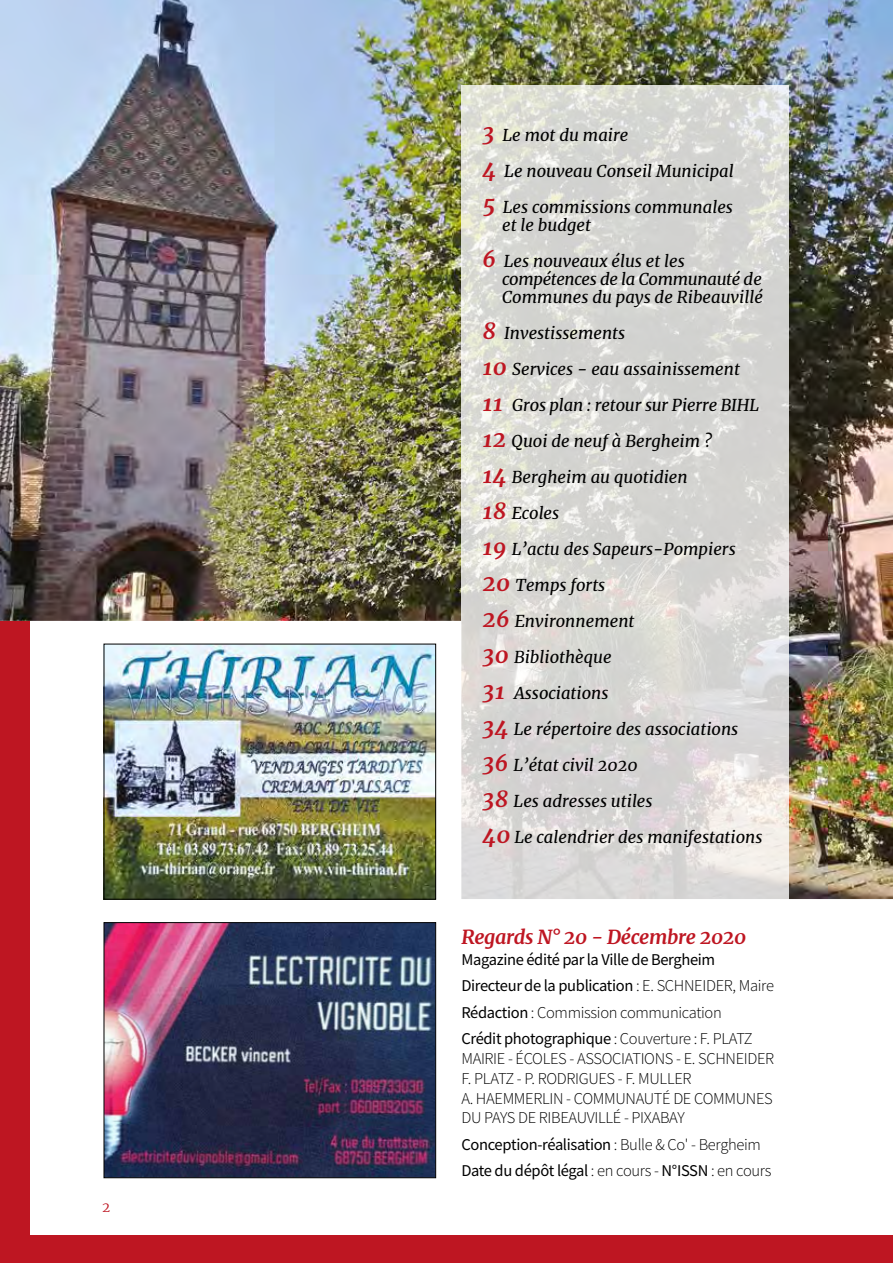
<style>
.page{position:relative;width:893px;height:1263px;background:#be1622}
.page>*{position:absolute;margin:0;border:0;box-sizing:border-box;transform-origin:0 0}
.t1{font:italic 700 19.5px "Merriweather";letter-spacing:-.02em;color:#be1622}
.t2{font:italic 16.5px/36px "Merriweather";color:#000}
.t3{font:16.5px/26.5px "Source Sans Variable";letter-spacing:-.015em;color:#000}
.t4{font:300 13.5px "Merriweather";color:#be1622}
.s1{font-weight:700;font-size:22.5px;color:#be1622}
</style>
<div class="page">
<div style="left:30px;top:28px;width:863px;height:1206px;background:#fff"></div>
<img style="left:0;top:0;width:893px;height:899px">
<svg style="left:461px;top:85px;width:327px;height:814px;fill:#d7d6d3"></svg>
<img style="left:106px;top:646px;width:328px;height:251px">
<div style="left:104px;top:644px;width:332px;height:255px;border:1px solid #000"></div>
<img style="left:106px;top:924px;width:328px;height:252px">
<div style="left:104px;top:922px;width:332px;height:256px;border:1px solid #000"></div>
<p class="t4" style="left:102px;top:1198px;width:10px">2</p>
<p class="t2" style="left:483px;top:117px;width:253px"><span class="s1">3</span> Le mot du maire<br><span class="s1">4</span> Le nouveau Conseil Municipal<br><span class="s1">5</span> Les commissions communales</p>
<p class="t2" style="left:483px;top:207px;width:204px;text-indent:20px">et le budget<br><span class="s1">6</span> Les nouveaux élus et les</p>
<p class="t2" style="left:502px;top:270px;width:262px;line-height:18px">compétences de la Communauté de<br>Communes du pays de Ribeauvillé</p>
<p class="t2" style="left:483px;top:315px;width:281px"><span class="s1">8</span> Investissements<br><span class="s1">10</span> Services - eau assainissement<br><span class="s1">11</span> Gros plan : retour sur Pierre BIHL<br><span class="s1">12</span> Quoi de neuf à Bergheim ?<br><span class="s1">14</span> Bergheim au quotidien<br><span class="s1">18</span> Ecoles<br><span class="s1">19</span> L’actu des Sapeurs-Pompiers<br><span class="s1">20</span> Temps forts<br><span class="s1">26</span> Environnement<br><span class="s1">30</span> Bibliothèque<br><span class="s1">31</span> Associations<br><span class="s1">34</span> Le répertoire des associations<br><span class="s1">36</span> L’état civil 2020<br><span class="s1">38</span> Les adresses utiles<br><span class="s1">40</span> Le calendrier des manifestations</p>
<p class="t1" style="left:461px;top:923px;width:286px">Regards N° 20 - Décembre 2020</p>
<p class="t3" style="left:461px;top:946px;width:314px">Magazine édité par la Ville de Bergheim Directeur de la publication : E. SCHNEIDER, Maire Rédaction : Commission communication<br>Crédit photographique : Couverture : F. PLATZ</p>
<p class="t3" style="left:461px;top:1049px;width:314px;line-height:19.8px">MAIRIE - ÉCOLES - ASSOCIATIONS - E. SCHNEIDER F. PLATZ - P. RODRIGUES - F. MULLER<br>A. HAEMMERLIN - COMMUNAUTÉ DE COMMUNES DU PAYS DE RIBEAUVILLÉ - PIXABAY</p>
<p class="t3" style="left:461px;top:1131px;width:312px">Conception-réalisation : Bulle &amp; Co' - Bergheim<br>Date du dépôt légal : en cours - N°ISSN : en cours</p>
</div>
